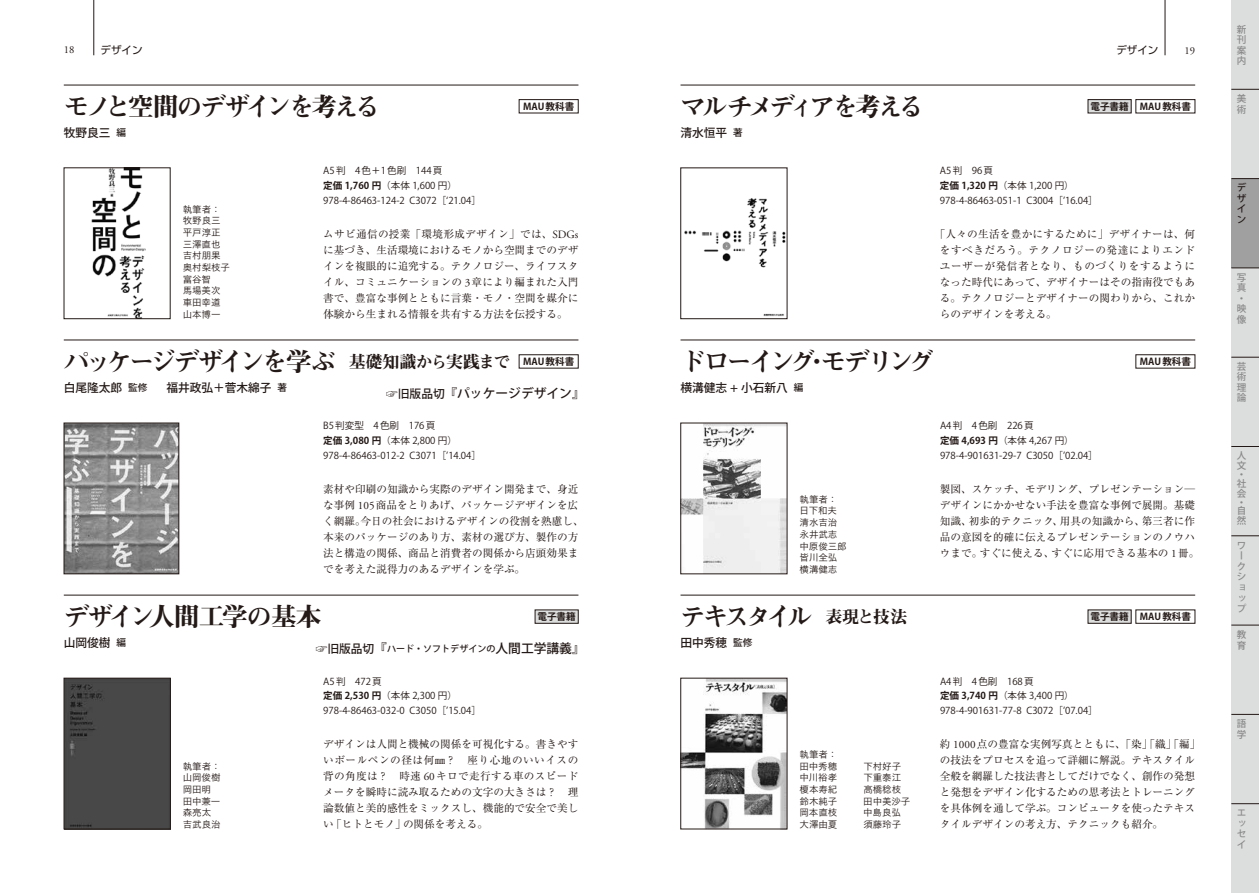
<style>
.page{position:relative;width:1259px;height:893px;background:#fff}
.page>*{position:absolute;margin:0;border:0;box-sizing:border-box;transform-origin:0 0}
.t1{font:25.5px "Midashi Min Pro MA31";letter-spacing:-.12em;color:#231916}
.t2{font:25.5px "Midashi Min Pro MA31";letter-spacing:-.155em;color:#231916}
.t3{font:25.5px "Midashi Min Pro MA31";letter-spacing:-.05em;color:#231916}
.t4{font:500 12.75px "Koz Go Pro";color:#231916}
.t5{font:500 11.7px "Koz Go Pro";color:#231916}
.t6{font:10.65px/15.9px "Ryumin Pro";color:#231916;text-align:justify}
.t7{font:10.65px "Adobe Garamond Pro";color:#231916}
.t8{font:10.5px "Shin Go Pro";color:#231916}
.t9{font:9.6px/14.9px "Koz Go Pro";color:#231916}
.t10{font:9.6px/11.7px "Koburina Go Std W3";letter-spacing:-.015em;color:#231916}
.t11{font:700 9.6px "Koz Go Pro";color:#231916}
.t12{font:500 9.6px/10.5px "Koz Go Pro";color:#898989}
.t13{font:500 9.6px/10.5px "Koz Go Pro";color:#231916;text-align:justify}
.t14{font:500 9px "Koz Go Pro";color:#231916}
.s1{font-size:9.6px}
.s2{font-family:"Koburina Go Std W3"}
.s3{font-weight:700}
.s4{font-family:"Adobe Garamond Pro";font-size:11.1px}
.s5{font-size:16.95px}
.s6{font-size:11.7px}
.s7{font-size:12.75px}
</style>
<div class="page">
<hr style="left:64px;top:85px;width:514px;height:1px;background:#231916">
<hr style="left:680px;top:85px;width:515px;height:1px;background:#231916">
<hr style="left:64px;top:340px;width:514px;height:1px;background:#231916">
<hr style="left:680px;top:340px;width:515px;height:1px;background:#231916">
<hr style="left:64px;top:595px;width:514px;height:1px;background:#231916">
<hr style="left:680px;top:595px;width:515px;height:1px;background:#231916">
<hr style="left:94px;top:0;width:1px;height:55px;background:#231916">
<hr style="left:1164px;top:0;width:1px;height:55px;background:#231916">
<div style="left:1231px;top:179px;width:28px;height:89px;background:#a0a0a1"></div>
<div style="left:1231px;top:90px;width:28px;height:89px;background:#dcdddd"></div>
<div style="left:1231px;top:0;width:28px;height:90px;background:#dcdddd"></div>
<div style="left:1231px;top:268px;width:28px;height:89px;background:#dcdddd"></div>
<div style="left:1231px;top:357px;width:28px;height:89px;background:#dcdddd"></div>
<div style="left:1231px;top:446px;width:28px;height:90px;background:#dcdddd"></div>
<div style="left:1231px;top:536px;width:28px;height:89px;background:#dcdddd"></div>
<div style="left:1231px;top:625px;width:28px;height:89px;background:#dcdddd"></div>
<div style="left:1231px;top:714px;width:28px;height:90px;background:#dcdddd"></div>
<div style="left:1231px;top:804px;width:28px;height:89px;background:#dcdddd"></div>
<svg style="left:1231px;top:268px;width:28px;height:1px"></svg>
<svg style="left:1231px;top:357px;width:28px;height:1px"></svg>
<svg style="left:1231px;top:446px;width:28px;height:1px"></svg>
<svg style="left:1231px;top:535px;width:28px;height:1px"></svg>
<svg style="left:1231px;top:625px;width:28px;height:1px"></svg>
<svg style="left:1231px;top:714px;width:28px;height:1px"></svg>
<svg style="left:1231px;top:803px;width:28px;height:1px"></svg>
<svg style="left:1231px;top:178px;width:28px;height:1px"></svg>
<svg style="left:1231px;top:89px;width:28px;height:1px"></svg>
<img style="left:91px;top:170px;width:55px;height:147px">
<div style="left:519px;top:99px;width:59px;height:14px;border:1px solid #231916"></div>
<img style="left:682px;top:425px;width:103px;height:147px">
<div style="left:680px;top:423px;width:107px;height:151px;border:1px solid #231916"></div>
<img style="left:684px;top:198px;width:101px;height:118px">
<div style="left:680px;top:168px;width:107px;height:151px;border:1px solid #231916"></div>
<div style="left:1088px;top:100px;width:43px;height:13px;background:#dcdddd"></div>
<div style="left:1087px;top:99px;width:44px;height:14px;border:1px solid #231916"></div>
<div style="left:1135px;top:99px;width:60px;height:14px;border:1px solid #231916"></div>
<div style="left:66px;top:680px;width:103px;height:147px;background:#484848"></div>
<div style="left:64px;top:678px;width:107px;height:151px;border:1px solid #231916"></div>
<div style="left:535px;top:610px;width:43px;height:13px;background:#dcdddd"></div>
<img style="left:66px;top:425px;width:111px;height:147px">
<div style="left:64px;top:423px;width:115px;height:151px;border:1px solid #231916"></div>
<img style="left:682px;top:680px;width:103px;height:147px">
<div style="left:680px;top:678px;width:107px;height:151px;border:1px solid #231916"></div>
<div style="left:1088px;top:610px;width:43px;height:13px;background:#dcdddd"></div>
<p class="t7" style="left:64px;top:43px;width:12px">18</p>
<p class="t8" style="left:101px;top:41px;width:43px">デザイン</p>
<p class="t8" style="left:1116px;top:41px;width:43px">デザイン</p>
<p class="t7" style="left:1184px;top:44px;width:12px">19</p>
<h1 class="t1" style="left:64px;top:87px;width:318px">モノと空間のデザインを考える</h1>
<p class="t5" style="left:64px;top:125px;width:64px">牧野良三 <span class="s1">編</span></p>
<p class="t11" style="left:523px;top:100px;width:53px">MAU 教科書</p>
<p class="t10" style="left:183px;top:203px;width:49px">執筆者：牧野良三平戸淳正三澤直也吉村朋果奥村梨枝子富谷智<br>馬場美次車田幸道山本博一</p>
<p class="t9" style="left:323px;top:164px;width:159px">A5 判　4 色<span class="s2">＋</span>1 色刷　144 頁<br><span class="s3">定価 1,760 円</span>（本体 1,600 円）<br>978-4-86463-124-2 C3072［‘21.04］</p>
<p class="t6" style="left:323px;top:225px;width:257px">ムサビ通信の授業「環境形成デザイン」では、<span class="s4">SDGs</span>に基づき、生活環境におけるモノから空間までのデザインを複眼的に追究する。テクノロジー、ライフスタイル、コミュニケーションの <span class="s4">3</span>章により編まれた入門書で、豊富な事例とともに言葉・モノ・空間を媒介に体験から生まれる情報を共有する方法を伝授する。</p>
<h1 class="t1" style="left:64px;top:342px;width:448px">パッケージデザインを学ぶ <span class="s5">基礎知識から実践まで</span></h1>
<p class="t5" style="left:64px;top:380px;width:225px">白尾隆太郎 <span class="s1">監修　　</span>福井政弘＋菅木綿子 <span class="s1">著</span></p>
<p class="t11" style="left:523px;top:355px;width:53px">MAU 教科書</p>
<p class="t4" style="left:386px;top:385px;width:200px"><span class="s6">☞旧版品切</span>『パッケージデザイン』</p>
<p class="t9" style="left:323px;top:419px;width:159px">B5 判変型　4 色刷　176 頁<br><span class="s3">定価 3,080 円</span>（本体 2,800 円）<br>978-4-86463-012-2 C3071［’14.04］</p>
<p class="t6" style="left:323px;top:480px;width:262px;text-align:left">素材や印刷の知識から実際のデザイン開発まで、身近な事例 <span class="s4">105</span>商品をとりあげ、パッケージデザインを広く網羅。今日の社会におけるデザインの役割を熟慮し、本来のパッケージのあり方、素材の選び方、製作の方法と構造の関係、商品と消費者の関係から店頭効果までを考えた説得力のあるデザインを学ぶ。</p>
<h1 class="t3" style="left:64px;top:597px;width:259px">デザイン人間工学の基本</h1>
<p class="t5" style="left:64px;top:635px;width:64px">山岡俊樹 <span class="s1">編</span></p>
<p class="t11" style="left:537px;top:610px;width:40px">電子書籍</p>
<p class="t14" style="left:316px;top:643px;width:270px"><span class="s6">☞旧版品切</span><span class="s7">『</span>ハード・ソフトデザインの<span class="s7">人間工学講義』</span></p>
<p class="t10" style="left:183px;top:760px;width:39px">執筆者：山岡俊樹岡田明田中兼一森亮太吉武良治</p>
<p class="t9" style="left:323px;top:674px;width:159px">A5 判　472 頁<br><span class="s3">定価 2,530 円</span>（本体 2,300 円）<br>978-4-86463-032-0 C3050［’15.04］</p>
<p class="t6" style="left:323px;top:735px;width:257px">デザインは人間と機械の関係を可視化する。書きやすいボールペンの径は何㎜？　座り心地のいいイスの背の角度は？　時速 <span class="s4">60</span>キロで走行する車のスピードメータを瞬時に読み取るための文字の大きさは？　理論数値と美的感性をミックスし、機能的で安全で美しい「ヒトとモノ」の関係を考える。</p>
<h1 class="t2" style="left:680px;top:87px;width:245px">マルチメディアを考える</h1>
<p class="t5" style="left:680px;top:125px;width:64px">清水恒平 <span class="s1">著</span></p>
<p class="t11" style="left:1090px;top:100px;width:102px">電子書籍 MAU 教科書</p>
<p class="t9" style="left:940px;top:164px;width:159px">A5 判　96 頁<br><span class="s3">定価 1,320 円</span>（本体 1,200 円）<br>978-4-86463-051-1 C3004［’16.04］</p>
<p class="t6" style="left:940px;top:225px;width:257px;text-indent:-5px">「人々の生活を豊かにするために」デザイナーは、何をすべきだろう。テクノロジーの発達によりエンドユーザーが発信者となり、ものづくりをするようになった時代にあって、デザイナーはその指南役でもある。テクノロジーとデザイナーの関わりから、これからのデザインを考える。</p>
<h1 class="t1" style="left:680px;top:342px;width:255px">ドローイング・モデリング</h1>
<p class="t5" style="left:680px;top:380px;width:124px">横溝健志 + 小石新八 <span class="s1">編</span></p>
<p class="t11" style="left:1139px;top:355px;width:53px">MAU 教科書</p>
<p class="t10" style="left:799px;top:493px;width:49px">執筆者：日下和夫清水吉治永井武志中原俊三郎皆川全弘横溝健志</p>
<h1 class="t1" style="left:680px;top:597px;width:228px">テキスタイル <span class="s5">表現と技法</span></h1>
<p class="t5" style="left:680px;top:635px;width:73px">田中秀穂 <span class="s1">監修</span></p>
<p class="t10" style="left:799px;top:748px;width:39px;text-align:justify">執筆者：田中秀穂中川裕孝榎本寿紀鈴木純子岡本直枝大澤由夏</p>
<p class="t10" style="left:863px;top:760px;width:49px">下村好子下重泰江高橋稔枝田中美沙子中島良弘須藤玲子</p>
<p class="t9" style="left:940px;top:419px;width:159px">A4 判　4 色刷　226 頁<br><span class="s3">定価 4,693 円</span>（本体 4,267 円）<br>978-4-901631-29-7 C3050［’02.04］</p>
<p class="t6" style="left:940px;top:480px;width:261px;text-align:left">製図、スケッチ、モデリング、プレゼンテーション─デザインにかかせない手法を豊富な事例で展開。基礎知識、初歩的テクニック、用具の知識から、第三者に作品の意図を的確に伝えるプレゼンテーションのノウハウまで。すぐに使える、すぐに応用できる基本の <span class="s4">1</span>冊。</p>
<p class="t11" style="left:1090px;top:610px;width:102px">電子書籍 MAU 教科書</p>
<p class="t9" style="left:940px;top:674px;width:159px">A4 判　4 色刷　168 頁<br><span class="s3">定価 3,740 円</span>（本体 3,400 円）<br>978-4-901631-77-8 C3072［’07.04］</p>
<p class="t6" style="left:940px;top:735px;width:262px;text-align:left">約 <span class="s4">1000</span>点の豊富な実例写真とともに、「染」「織」「編」の技法をプロセスを追って詳細に解説。テキスタイル全般を網羅した技法書としてだけでなく、創作の発想と発想をデザイン化するための思考法とトレーニングを具体例を通して学ぶ。コンピュータを使ったテキスタイルデザインの考え方、テクニックも紹介。</p>
<p class="t12" style="left:1236px;top:24px;width:11px;text-align:justify">新刊案内</p>
<p class="t12" style="left:1236px;top:94px;width:11px">美術</p>
<p class="t13" style="left:1236px;top:183px;width:11px">デザイン</p>
<p class="t12" style="left:1236px;top:272px;width:11px">写真・映像</p>
<p class="t12" style="left:1236px;top:362px;width:11px;text-align:justify">芸術理論</p>
<p class="t12" style="left:1236px;top:451px;width:11px">人文</p>
<p class="t12" style="left:1236px;top:471px;width:11px;line-height:8.6px">・社</p>
<p class="t12" style="left:1236px;top:490px;width:11px;line-height:8.6px">会・自</p>
<p class="t12" style="left:1236px;top:516px;width:11px">然</p>
<p class="t12" style="left:1236px;top:541px;width:11px">ワークショップ</p>
<p class="t12" style="left:1236px;top:630px;width:11px">教育</p>
<p class="t12" style="left:1236px;top:719px;width:11px">語学</p>
<p class="t12" style="left:1236px;top:808px;width:10px;text-align:justify">エッセイ</p>
</div>
